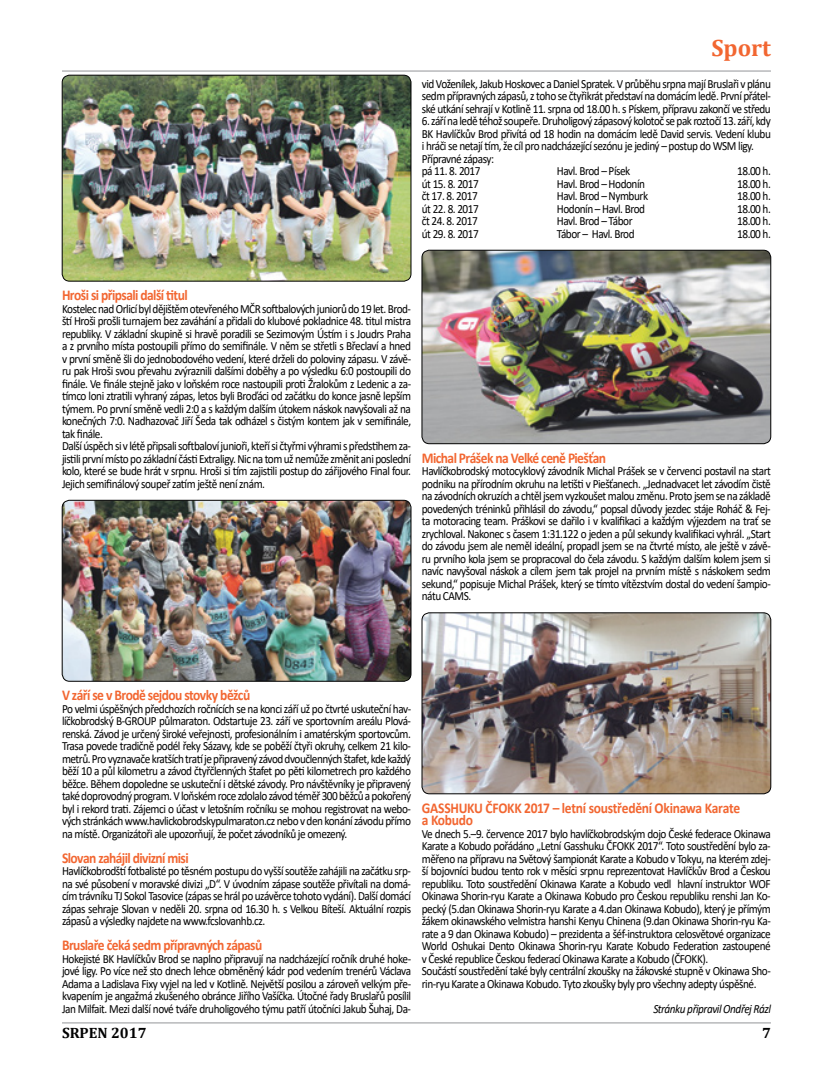
<style>
.page{position:relative;width:833px;height:1081px;background:#fff}
.page>*{position:absolute;margin:0;border:0;box-sizing:border-box;transform-origin:0 0}
.t1{font:700 23.75px "Cambria";color:#f26631}
.t2{font:700 15px "Calibri";letter-spacing:-.04em;color:#f26631;scale:.9 1}
.t3{font:700 15px/12.5px "Calibri";letter-spacing:-.02em;color:#f26631;scale:.9 1}
.t4{font:700 15px "Cambria";color:#000}
.t5{font:12.5px/12.5px "Calibri";letter-spacing:-.04em;color:#000;text-align:justify;scale:.9 1}
.t6{font:italic 12.5px "Calibri";letter-spacing:-.04em;color:#000;scale:.9 1}
</style>
<div class="page">
<hr style="left:62px;top:71px;width:709px;height:1px;background:#939598">
<hr style="left:62px;top:1022px;width:709px;height:1px;background:#939598">
<img style="left:62px;top:75px;width:349px;height:206px">
<div style="left:62px;top:75px;width:349px;height:206px;border:1px solid #000;border-radius:8px"></div>
<img style="left:422px;top:613px;width:349px;height:181px">
<div style="left:422px;top:612px;width:349px;height:182px;border:1px solid #000;border-radius:8px"></div>
<img style="left:422px;top:250px;width:348px;height:194px">
<div style="left:422px;top:250px;width:349px;height:194px;border:1px solid #000;border-radius:8px"></div>
<img style="left:62px;top:500px;width:349px;height:181px">
<div style="left:62px;top:500px;width:349px;height:181px;border:1px solid #000;border-radius:8px"></div>
<h1 class="t1" style="left:711px;top:31px;width:61px">Sport</h1>
<p class="t5" style="left:422px;top:77px;width:389px">vid Voženílek, Jakub Hoskovec a Daniel Spratek. V průběhu srpna mají Bruslaři v plánu sedm přípravných zápasů, z toho se čtyřikrát představí na domácím ledě. První přátel&shy;ské utkání sehrají v Kotlině 11. srpna od 18.00 h. s Pískem, přípravu zakončí ve středu</p>
<p class="t5" style="left:422px;top:114px;width:389px;text-align:left">6. září na ledě téhož soupeře. Druholigový zápasový kolotoč se pak roztočí 13. září, kdy BK Havlíčkův Brod přivítá od 18 hodin na domácím ledě David servis. Vedení klubu i hráči se netají tím, že cíl pro nadcházející sezónu je jediný – postup do WSM ligy.<br>Přípravné zápasy:<br>pá 11. 8. 2017</p>
<p class="t5" style="left:557px;top:164px;width:83px">Havl. Brod – Písek</p>
<p class="t5" style="left:737px;top:164px;width:39px">18.00 h.</p>
<p class="t5" style="left:422px;top:177px;width:65px">út 15. 8. 2017</p>
<p class="t5" style="left:557px;top:177px;width:100px">Havl. Brod – Hodonín</p>
<p class="t5" style="left:737px;top:177px;width:39px">18.00 h.</p>
<p class="t5" style="left:422px;top:189px;width:64px">čt 17. 8. 2017</p>
<p class="t5" style="left:557px;top:189px;width:103px">Havl. Brod – Nymburk</p>
<p class="t5" style="left:737px;top:189px;width:39px">18.00 h.</p>
<p class="t5" style="left:422px;top:202px;width:65px">út 22. 8. 2017</p>
<p class="t5" style="left:557px;top:202px;width:100px">Hodonín – Havl. Brod</p>
<p class="t5" style="left:737px;top:202px;width:39px">18.00 h.</p>
<p class="t5" style="left:422px;top:214px;width:64px">čt 24. 8. 2017</p>
<p class="t5" style="left:557px;top:214px;width:86px">Havl. Brod – Tábor</p>
<p class="t5" style="left:737px;top:214px;width:39px">18.00 h.</p>
<p class="t5" style="left:422px;top:227px;width:65px">út 29. 8. 2017</p>
<p class="t5" style="left:557px;top:227px;width:88px">Tábor – Havl. Brod</p>
<p class="t5" style="left:737px;top:227px;width:39px">18.00 h.</p>
<p class="t2" style="left:62px;top:284px;width:141px">Hroši si připsali další titul</p>
<p class="t5" style="left:62px;top:302px;width:389px;text-align:left">Kostelec nad Orlicí byl dějištěm otevřeného MČR softbalových juniorů do 19 let. Brod&shy;ští Hroši prošli turnajem bez zaváhání a přidali do klubové pokladnice 48. titul mistra republiky. V základní skupině si hravě poradili se Sezimovým Ústím i s Joudrs Praha a z prvního místa postoupili přímo do semifinále. V něm se střetli s Břeclaví a hned v první směně šli do jednobodového vedení, které drželi do poloviny zápasu. V závě&shy;ru pak Hroši svou převahu zvýraznili dalšími doběhy a po výsledku 6:0 postoupili do finále. Ve finále stejně jako v loňském roce nastoupili proti Žralokům z Ledenic a za&shy;tímco loni ztratili vyhraný zápas, letos byli Broďáci od začátku do konce jasně lepším týmem. Po první směně vedli 2:0 a s každým dalším útokem náskok navyšovali až na konečných 7:0. Nadhazovač Jiří Šeda tak odházel s čistým kontem jak v semifinále, tak finále.<br>Další úspěch si v létě připsali softbaloví junioři, kteří si čtyřmi výhrami s předstihem za&shy;jistili první místo po základní části Extraligy. Nic na tom už nemůže změnit ani poslední kolo, které se bude hrát v srpnu. Hroši si tím zajistili postup do zářijového Final four.<br>Jejich semifinálový soupeř zatím ještě není znám.</p>
<p class="t2" style="left:422px;top:447px;width:206px">Michal Prášek na Velké ceně Piešťan</p>
<p class="t5" style="left:422px;top:464px;width:389px">Havlíčkobrodský motocyklový závodník Michal Prášek se v červenci postavil na start podniku na přírodním okruhu na letišti v Piešťanech. „Jednadvacet let závodím čistě na závodních okruzích a chtěl jsem vyzkoušet malou změnu. Proto jsem se na základě povedených tréninků přihlásil do závodu,“ popsal důvody jezdec stáje Roháč &amp; Fej&shy;ta motoracing team. Práškovi se dařilo i v kvalifikaci a každým výjezdem na trať se zrychloval. Nakonec s časem 1:31.122 o jeden a půl sekundy kvalifikaci vyhrál. „Start do závodu jsem ale neměl ideální, propadl jsem se na čtvrté místo, ale ještě v závě&shy;ru prvního kola jsem se propracoval do čela závodu. S každým dalším kolem jsem si navíc navyšoval náskok a cílem jsem tak projel na prvním místě s náskokem sedm sekund,“ popisuje Michal Prášek, který se tímto vítězstvím dostal do vedení šampio&shy;nátu CAMS.</p>
<p class="t2" style="left:62px;top:684px;width:211px">V září se v Brodě sejdou stovky běžců</p>
<p class="t5" style="left:62px;top:702px;width:389px">Po velmi úspěšných předchozích ročnících se na konci září už po čtvrté uskuteční hav&shy;líčkobrodský B-GROUP půlmaraton. Odstartuje 23. září ve sportovním areálu Plová&shy;renská. Závod je určený široké veřejnosti, profesionálním i amatérským sportovcům.<br>Trasa povede tradičně podél řeky Sázavy, kde se poběží čtyři okruhy, celkem 21 kilo&shy;metrů. Pro vyznavače kratších tratí je připravený závod dvoučlenných štafet, kde každý běží 10 a půl kilometru a závod čtyřčlenných štafet po pěti kilometrech pro každého běžce. Během dopoledne se uskuteční i dětské závody. Pro návštěvníky je připravený také doprovodný program. V loňském roce zdolalo závod téměř 300 běžců a pokořený byl i rekord trati. Zájemci o účast v letošním ročníku se mohou registrovat na webo&shy;vých stránkách www.havlickobrodskypulmaraton.cz nebo v den konání závodu přímo na místě. Organizátoři ale upozorňují, že počet závodníků je omezený.</p>
<p class="t2" style="left:62px;top:847px;width:142px">Slovan zahájil divizní misi</p>
<p class="t5" style="left:62px;top:864px;width:389px">Havlíčkobrodští fotbalisté po těsném postupu do vyšší soutěže zahájili na začátku srp&shy;na své působení v moravské divizi „D“. V úvodním zápase soutěže přivítali na domá&shy;cím trávníku TJ Sokol Tasovice (zápas se hrál po uzávěrce tohoto vydání). Další domácí zápas sehraje Slovan v neděli 20. srpna od 16.30 h. s Velkou Bíteší. Aktuální rozpis zápasů a výsledky najdete na www.fcslovanhb.cz.</p>
<p class="t2" style="left:62px;top:934px;width:224px">Bruslaře čeká sedm přípravných zápasů</p>
<p class="t5" style="left:62px;top:952px;width:389px">Hokejisté BK Havlíčkův Brod se naplno připravují na nadcházející ročník druhé hoke&shy;jové ligy. Po více než sto dnech lehce obměněný kádr pod vedením trenérů Václava Adama a Ladislava Fixy vyjel na led v Kotlině. Největší posilou a zároveň velkým pře&shy;kvapením je angažmá zkušeného obránce Jiřího Vašíčka. Útočné řady Bruslařů posílil Jan Milfait. Mezi další nové tváře druholigového týmu patří útočníci Jakub Šuhaj, Da-</p>
<p class="t3" style="left:422px;top:801px;width:355px">GASSHUKU ČFOKK 2017 – letní soustředění Okinawa Karate a Kobudo</p>
<p class="t5" style="left:422px;top:827px;width:389px;text-align:left">Ve dnech 5.–9. července 2017 bylo havlíčkobrodským dojo České federace Okinawa Karate a Kobudo pořádáno „Letní Gasshuku ČFOKK 2017“. Toto soustředění bylo za&shy;měřeno na přípravu na Světový šampionát Karate a Kobudo v Tokyu, na kterém zdej&shy;ší bojovníci budou tento rok v měsíci srpnu reprezentovat Havlíčkův Brod a Českou republiku. Toto soustředění Okinawa Karate a Kobudo vedl hlavní instruktor WOF Okinawa Shorin-ryu Karate a Okinawa Kobudo pro Českou republiku renshi Jan Ko&shy;pecký (5.dan Okinawa Shorin-ryu Karate a 4.dan Okinawa Kobudo), který je přímým žákem okinawského velmistra hanshi Kenyu Chinena (9.dan Okinawa Shorin-ryu Ka&shy;rate a 9 dan Okinawa Kobudo) – prezidenta a šéf-instruktora celosvětové organizace World Oshukai Dento Okinawa Shorin-ryu Karate Kobudo Federation zastoupené v České republice Českou federací Okinawa Karate a Kobudo (ČFOKK).<br>Součástí soustředění také byly centrální zkoušky na žákovské stupně v Okinawa Sho&shy;rin-ryu Karate a Okinawa Kobudo. Tyto zkoušky byly pro všechny adepty úspěšné.</p>
<p class="t6" style="left:653px;top:1000px;width:132px">Stránku připravil Ondřej Rázl</p>
<p class="t4" style="left:62px;top:1022px;width:86px">SRPEN 2017</p>
<p class="t4" style="left:762px;top:1022px;width:10px">7</p>
</div>
